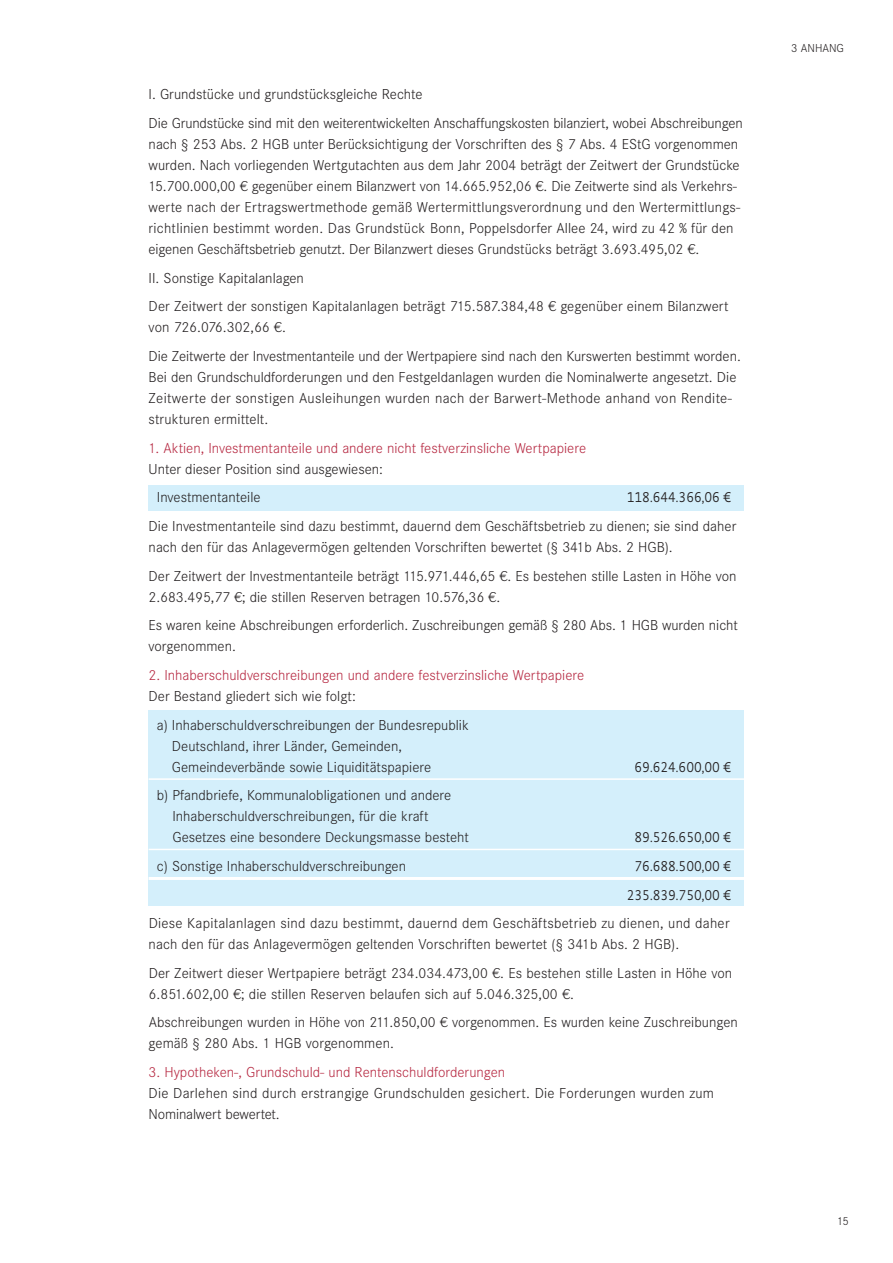
<style>
.page{position:relative;width:893px;height:1263px;background:#fff}
.page>*{position:absolute;margin:0;border:0;box-sizing:border-box;transform-origin:0 0}
.t1{font:300 15px/21px "Corporate S";color:#231f20}
.t2{font:300 15px "Corporate S";color:#b62841}
.t3{font:300 15px/28.7px "Strada TF";color:#231f20;text-align:center;scale:.9 1}
.t4{font:300 12px "Corporate S";color:#231f20}
</style>
<div class="page">
<div style="left:149px;top:485px;width:595px;height:26px;background:#d4effb"></div>
<div style="left:149px;top:711px;width:595px;height:195px;background:#d4effb"></div>
<hr style="left:149px;top:778px;width:595px;height:2px;background:#fff">
<hr style="left:149px;top:849px;width:595px;height:1px;background:#fff">
<hr style="left:149px;top:877px;width:595px;height:3px;background:#fff">
<p class="t1" style="left:149px;top:82px;width:596px;line-height:28.7px">I. Grundstücke und grundstücksgleiche Rechte<br>Die Grundstücke sind mit den weiterentwickelten Anschaffungskosten bilanziert, wobei Abschreibungen</p>
<p class="t1" style="left:149px;top:135px;width:593px">nach § 253 Abs. 2 HGB unter Berücksichtigung der Vorschriften des § 7 Abs. 4 EStG vorgenommen wurden. Nach vorliegenden Wertgutachten aus dem Jahr 2004 beträgt der Zeitwert der Grundstücke 15.700.000,00 € gegenüber einem Bilanzwert von 14.665.952,06 €. Die Zeitwerte sind als Verkehrs - werte nach der Ertragswertmethode gemäß Wert ermittlungsverordnung und den Wertermittlungs - richtlinien bestimmt worden. Das Grundstück Bonn, Poppelsdorfer Allee 24, wird zu 42 % für den eigenen Geschäftsbetrieb genutzt. Der Bilanzwert dieses Grundstücks beträgt 3.693.495,02 €.</p>
<p class="t1" style="left:149px;top:265px;width:581px;line-height:28.7px">II. Sonstige Kapitalanlagen<br>Der Zeitwert der sonstigen Kapitalanlagen beträgt 715.587.384,48 € gegenüber einem Bilanzwert</p>
<p class="t1" style="left:149px;top:315px;width:594px;line-height:28.7px">von 726.076.302,66 €.<br>Die Zeitwerte der Investmentanteile und der Wertpapiere sind nach den Kurswerten bestimmt worden.</p>
<p class="t1" style="left:149px;top:368px;width:589px">Bei den Grundschuldforderungen und den Festgeldanlagen wurden die Nominalwerte angesetzt. Die<br>Zeitwerte der sonstigen Ausleihungen wurden nach der Barwert-Methode anhand von Rendite - strukturen ermittelt.</p>
<p class="t2" style="left:149px;top:443px;width:439px">1. Aktien, Investmentanteile und andere nicht festverzinsliche Wertpapiere</p>
<p class="t1" style="left:157px;top:456px;width:228px;line-height:28.7px;text-indent:-8px">Unter dieser Position sind ausgewiesen:<br>Investmentanteile</p>
<p class="t3" style="left:627px;top:484px;width:118px">118.644.366,06 €</p>
<p class="t1" style="left:149px;top:517px;width:589px">Die Investmentanteile sind dazu bestimmt, dauernd dem Geschäftsbetrieb zu dienen; sie sind daher nach den für das Anlagevermögen geltenden Vorschriften bewertet (§ 341b Abs. 2 HGB).</p>
<p class="t1" style="left:149px;top:567px;width:589px">Der Zeitwert der Investmentanteile beträgt 115.971.446,65 €. Es bestehen stille Lasten in Höhe von<br>2.683.495,77 €; die stillen Reserven betragen 10.576,36 €.</p>
<p class="t1" style="left:149px;top:616px;width:591px">Es waren keine Abschreibungen erforderlich. Zuschreibungen gemäß § 280 Abs. 1 HGB wurden nicht vorgenommen.</p>
<p class="t2" style="left:149px;top:670px;width:437px">2. Inhaberschuldverschreibungen und andere festverzinsliche Wertpapiere</p>
<p class="t1" style="left:157px;top:683px;width:314px;line-height:28.7px;text-indent:-8px">Der Bestand gliedert sich wie folgt:<br>a) Inhaberschuldverschreibungen der Bundesrepublik</p>
<p class="t1" style="left:172px;top:737px;width:261px">Deutschland, ihrer Länder, Gemeinden,<br>Gemeindeverbände sowie Liquiditätspapiere</p>
<p class="t3" style="left:634px;top:753px;width:109px">69.624.600,00 €</p>
<p class="t1" style="left:172px;top:786px;width:298px;text-indent:-16px">b) Pfandbriefe, Kommunalobligationen und andere<br>Inhaberschuldverschreibungen, für die kraft<br>Gesetzes eine besondere Deckungsmasse besteht</p>
<p class="t3" style="left:634px;top:824px;width:109px">89.526.650,00 €</p>
<p class="t1" style="left:157px;top:857px;width:251px">c) Sonstige Inhaberschuldverschreibungen</p>
<p class="t3" style="left:627px;top:853px;width:118px">76.688.500,00 €<br>235.839.750,00 €</p>
<p class="t1" style="left:149px;top:914px;width:582px">Diese Kapitalanlagen sind dazu bestimmt, dauernd dem Geschäftsbetrieb zu dienen, und daher nach den für das Anlagevermögen geltenden Vorschriften bewertet (§ 341b Abs. 2 HGB).</p>
<p class="t1" style="left:149px;top:964px;width:585px">Der Zeitwert dieser Wertpapiere beträgt 234.034.473,00 €. Es bestehen stille Lasten in Höhe von<br>6.851.602,00 €; die stillen Reserven belaufen sich auf 5.046.325,00 €.</p>
<p class="t1" style="left:149px;top:1014px;width:591px">Abschreibungen wurden in Höhe von 211.850,00 € vorgenommen. Es wurden keine Zuschreibungen gemäß § 280 Abs. 1 HGB vorgenommen.</p>
<p class="t2" style="left:149px;top:1067px;width:358px">3. Hypotheken-, Grundschuld- und Rentenschuldforderungen</p>
<p class="t1" style="left:149px;top:1084px;width:567px">Die Darlehen sind durch erstrangige Grundschulden gesichert. Die Forderungen wurden zum<br>Nominalwert bewertet.</p>
<p class="t4" style="left:791px;top:44px;width:54px">3 ANHANG</p>
<p class="t4" style="left:837px;top:1217px;width:13px">15</p>
</div>
